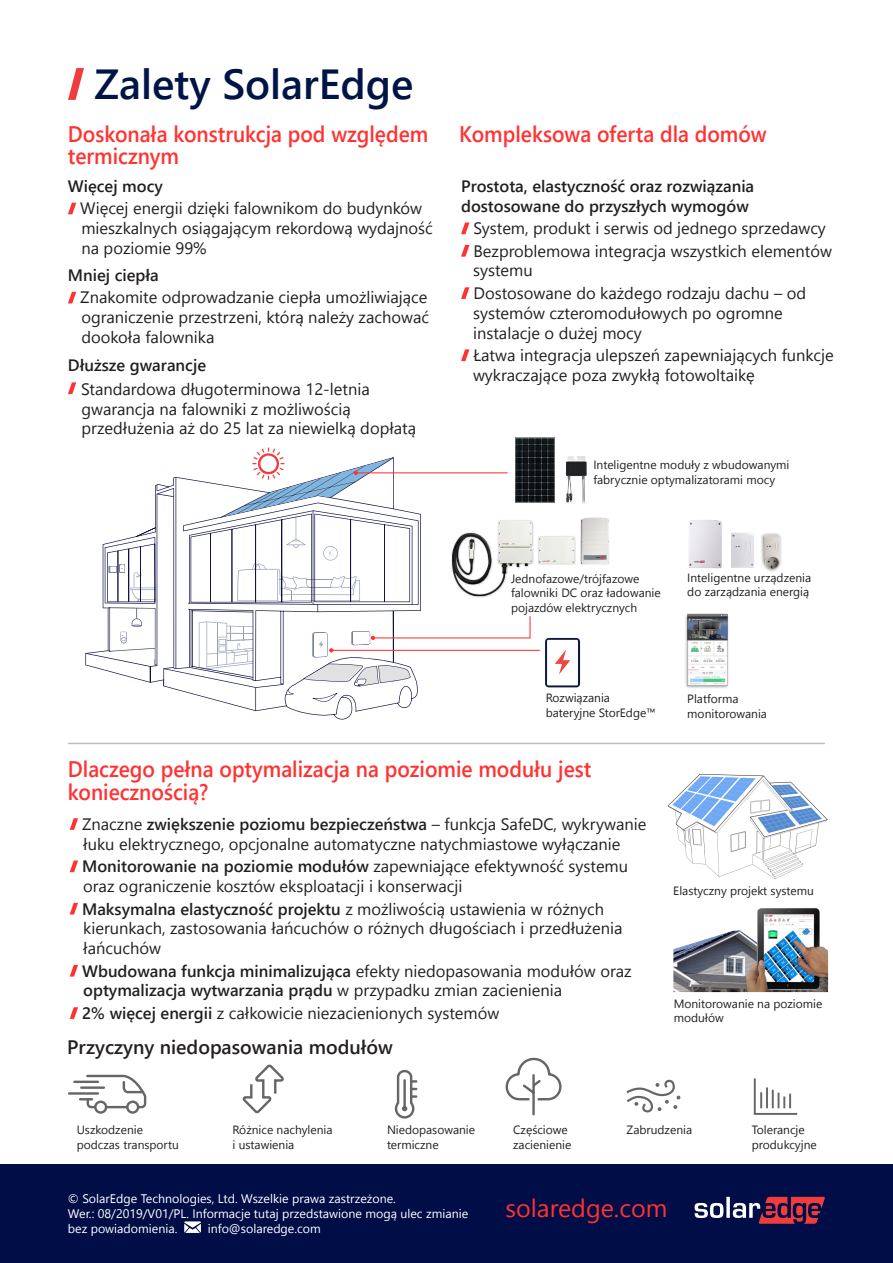
<style>
.page{position:relative;width:893px;height:1263px;background:#fff}
.page>*{position:absolute;margin:0;border:0;box-sizing:border-box;transform-origin:0 0}
.slesh_title{font:600 42px "Segoe UI";color:#001446}
.t1{font:25.05px "Segoe UI";color:#ff3232}
.Main_subtitle_n{font:600 22.5px/22.5px "Segoe UI";color:#ff3232;scale:.93 1}
.Body_Header{font:600 19.5px "Segoe UI";color:#231f20}
.Body_Header-2{font:16.5px/19.8px "Segoe UI";color:#231f20}
.Body_Header-3{font:600 16.5px/19.8px "Segoe UI";color:#231f20}
.Main_subtitle_n-2{font:16.5px/19.8px "Segoe UI";color:#231f20}
.Body{font:12.45px/14.9px "Segoe UI";color:#fff}
.Body_N{font:12px/14.4px "Segoe UI";color:#231f20}
.Body-2{font:12px/14.4px "Segoe UI";color:#231f20}
.s1{font-weight:600}
.s2{font-weight:400}
</style>
<div class="page">
<img style="left:667px;top:774px;width:161px;height:105px">
<div style="left:0;top:1164px;width:893px;height:99px;background:#000d46"></div>
<svg style="left:184px;top:1221px;width:17px;height:12px"></svg>
<svg style="left:68px;top:203px;width:8px;height:11px"></svg>
<svg style="left:68px;top:292px;width:8px;height:11px"></svg>
<svg style="left:68px;top:382px;width:8px;height:12px"></svg>
<svg style="left:461px;top:222px;width:8px;height:12px"></svg>
<svg style="left:461px;top:245px;width:8px;height:12px"></svg>
<svg style="left:461px;top:287px;width:8px;height:12px"></svg>
<svg style="left:461px;top:349px;width:8px;height:12px"></svg>
<svg style="left:70px;top:818px;width:8px;height:12px"></svg>
<svg style="left:70px;top:860px;width:8px;height:12px"></svg>
<svg style="left:70px;top:903px;width:8px;height:11px"></svg>
<svg style="left:70px;top:965px;width:8px;height:11px"></svg>
<svg style="left:70px;top:1007px;width:8px;height:12px"></svg>
<svg style="left:695px;top:1197px;width:130px;height:27px"></svg>
<svg style="left:68px;top:68px;width:16px;height:32px"></svg>
<hr style="left:68px;top:743px;width:757px;height:1px;background:#bcbdc0">
<img style="left:673px;top:908px;width:155px;height:84px">
<svg style="left:68px;top:1074px;width:79px;height:40px"></svg>
<svg style="left:394px;top:1069px;width:22px;height:50px"></svg>
<svg style="left:242px;top:1064px;width:42px;height:50px"></svg>
<svg style="left:626px;top:1079px;width:54px;height:34px"></svg>
<svg style="left:505px;top:1057px;width:57px;height:59px"></svg>
<svg style="left:753px;top:1078px;width:45px;height:37px"></svg>
<img style="left:685px;top:613px;width:44px;height:75px">
<svg style="left:545px;top:638px;width:35px;height:49px"></svg>
<img style="left:566px;top:456px;width:21px;height:48px">
<img style="left:515px;top:437px;width:40px;height:65px">
<svg style="left:222px;top:702px;width:190px;height:17px"></svg>
<hr style="left:331px;top:650px;width:209px;height:1px;background:#ff3232">
<svg style="left:86px;top:447px;width:445px;height:255px"></svg>
<img style="left:580px;top:517px;width:29px;height:48px">
<div style="left:537px;top:535px;width:39px;height:30px;background:#231f20;opacity:.3"></div>
<img style="left:537px;top:536px;width:39px;height:28px">
<img style="left:450px;top:518px;width:84px;height:81px">
<img style="left:731px;top:532px;width:23px;height:36px">
<img style="left:689px;top:520px;width:33px;height:49px">
<div style="left:760px;top:532px;width:22px;height:41px;background:#231f20;opacity:.5"></div>
<img style="left:760px;top:533px;width:22px;height:37px">
<p class="slesh_title" style="left:94px;top:50px;width:320px">Zalety SolarEdge</p>
<p class="Main_subtitle_n" style="left:68px;top:122px;width:389px">Doskonała konstrukcja pod względem termicznym</p>
<p class="Main_subtitle_n" style="left:459px;top:122px;width:332px">Kompleksowa oferta dla domów</p>
<p class="Body_Header-3" style="left:68px;top:176px;width:96px">Więcej mocy</p>
<p class="Body_Header-2" style="left:80px;top:198px;width:354px">Więcej energii dzięki falownikom do budynków mieszkalnych osiągającym rekordową wydajność na poziomie 99%</p>
<p class="Body_Header-3" style="left:68px;top:265px;width:92px">Mniej ciepła</p>
<p class="Body_Header-2" style="left:80px;top:287px;width:350px;text-align:justify">Znakomite odprowadzanie ciepła umożliwiające ograniczenie przestrzeni, którą należy zachować dookoła falownika</p>
<p class="Body_Header-3" style="left:68px;top:355px;width:140px">Dłuższe gwarancje</p>
<p class="Main_subtitle_n-2" style="left:81px;top:379px;width:336px">Standardowa długoterminowa 12-letnia gwarancja na falowniki z możliwością przedłużenia aż do 25 lat za niewielką dopłatą</p>
<p class="Body_Header-3" style="left:461px;top:176px;width:295px">Prostota, elastyczność oraz rozwiązania dostosowane do przyszłych wymogów</p>
<p class="Body_Header-2" style="left:473px;top:218px;width:354px">System, produkt i serwis od jednego sprzedawcy</p>
<p class="Body_Header-2" style="left:473px;top:241px;width:360px">Bezproblemowa integracja wszystkich elementów systemu</p>
<p class="Body_Header-2" style="left:473px;top:283px;width:335px">Dostosowane do każdego rodzaju dachu – od systemów czteromodułowych po ogromne instalacje o dużej mocy</p>
<p class="Body_Header-2" style="left:473px;top:345px;width:362px">Łatwa integracja ulepszeń zapewniających funkcje wykraczające poza zwykłą fotowoltaikę</p>
<p class="Body_N" style="left:593px;top:458px;width:198px">Inteligentne moduły z wbudowanymi fabrycznie optymalizatorami mocy</p>
<p class="Body_N" style="left:511px;top:571px;width:151px">Jednofazowe/trójfazowe falowniki DC oraz ładowanie pojazdów elektrycznych</p>
<p class="Body_N" style="left:687px;top:570px;width:125px">Inteligentne urządzenia do zarządzania energią</p>
<p class="Body_N" style="left:546px;top:691px;width:111px">Rozwiązania bateryjne StorEdge™</p>
<p class="Body_N" style="left:687px;top:691px;width:81px">Platforma monitorowania</p>
<p class="Main_subtitle_n" style="left:68px;top:758px;width:564px">Dlaczego pełna optymalizacja na poziomie modułu jest koniecznością?</p>
<p class="Body_Header-2" style="left:82px;top:814px;width:566px">Znaczne <span class="s1">zwiększenie poziomu bezpieczeństwa</span> – funkcja SafeDC, wykrywanie łuku elektrycznego, opcjonalne automatyczne natychmiastowe wyłączanie</p>
<p class="Body_Header-2" style="left:82px;top:856px;width:548px"><span class="s1">Monitorowanie na poziomie modułów</span> zapewniające efektywność systemu oraz ograniczenie kosztów eksploatacji i konserwacji</p>
<p class="Body_Header-2" style="left:82px;top:898px;width:542px"><span class="s1">Maksymalna elastyczność projektu</span> z możliwością ustawienia w różnych kierunkach, zastosowania łańcuchów o różnych długościach i przedłużenia łańcuchów</p>
<p class="Body_Header-3" style="left:82px;top:961px;width:551px">Wbudowana funkcja minimalizująca <span class="s2">efekty niedopasowania modułów oraz </span>optymalizacja wytwarzania prądu <span class="s2">w przypadku zmian zacienienia</span></p>
<p class="Body_Header-2" style="left:82px;top:1003px;width:419px"><span class="s1">2% więcej energii</span> z całkowicie niezacienionych systemów</p>
<p class="Body_Header" style="left:67px;top:1031px;width:327px">Przyczyny niedopasowania modułów</p>
<p class="Body-2" style="left:673px;top:883px;width:142px">Elastyczny projekt systemu</p>
<p class="Body-2" style="left:674px;top:996px;width:150px">Monitorowanie na poziomie modułów</p>
<p class="Body-2" style="left:77px;top:1123px;width:104px">Uszkodzenie podczas transportu</p>
<p class="Body-2" style="left:232px;top:1123px;width:102px">Różnice nachylenia i ustawienia</p>
<p class="Body-2" style="left:387px;top:1123px;width:90px">Niedopasowanie termiczne</p>
<p class="Body-2" style="left:513px;top:1123px;width:60px">Częściowe zacienienie</p>
<p class="Body-2" style="left:627px;top:1123px;width:67px">Zabrudzenia</p>
<p class="Body-2" style="left:752px;top:1123px;width:67px">Tolerancje produkcyjne</p>
<p class="Body" style="left:68px;top:1191px;width:330px">© SolarEdge Technologies, Ltd. Wszelkie prawa zastrzeżone.</p>
<p class="Body" style="left:68px;top:1206px;width:402px">Wer.: 08/2019/V01/PL. Informacje tutaj przedstawione mogą ulec zmianie bez powiadomienia.</p>
<p class="Body" style="left:208px;top:1221px;width:115px">info@solaredge.com</p>
<p class="t1" style="left:506px;top:1188px;width:163px">solaredge.com</p>
</div>
